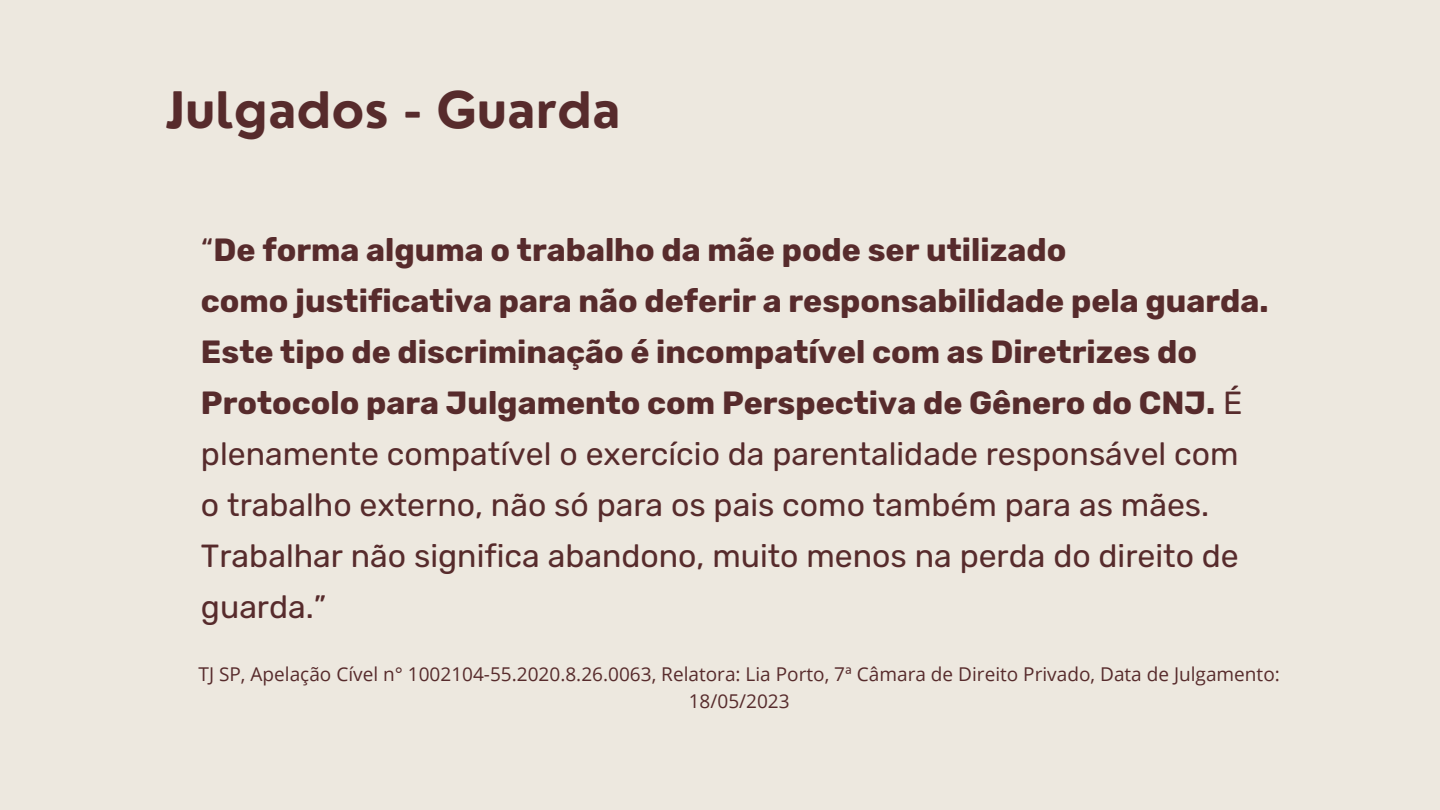
<style>
.page{position:relative;width:1440px;height:810px;background:#ede8df}
.page>*{position:absolute;margin:0;border:0;box-sizing:border-box;transform-origin:0 0}
.t1{font:700 49px "Nourd";color:#572b2c}
.t2{font:700 32px/51px "Rubik";color:#572b2c}
.t3{font:19px/26.3px "Open Sans";color:#572b2c;text-align:center}
.s1{font-weight:400}
</style>
<div class="page">
<p class="t1" style="left:165px;top:79px;width:457px">Julgados - Guarda</p>
<h1 class="t2" style="left:201px;top:224px;width:1069px"><span class="s1">“</span>De forma alguma o trabalho da mãe pode ser utilizado<br>como justificativa para não deferir a responsabilidade pela guarda.<br>Este tipo de discriminação é incompatível com as Diretrizes do Protocolo para Julgamento com Perspectiva de Gênero do CNJ. <span class="s1">É plenamente compatível o exercício da parentalidade responsável com<br>o trabalho externo, não só para os pais como também para as mães.<br>Trabalhar não significa abandono, muito menos na perda do direito de guarda.”</span></h1>
<h2 class="t3" style="left:199px;top:661px;width:1083px">TJ SP, Apelação Cível n° 1002104-55.2020.8.26.0063, Relatora: Lia Porto, 7ª Câmara de Direito Privado, Data de Julgamento:<br>18/05/2023</h2>
</div>
